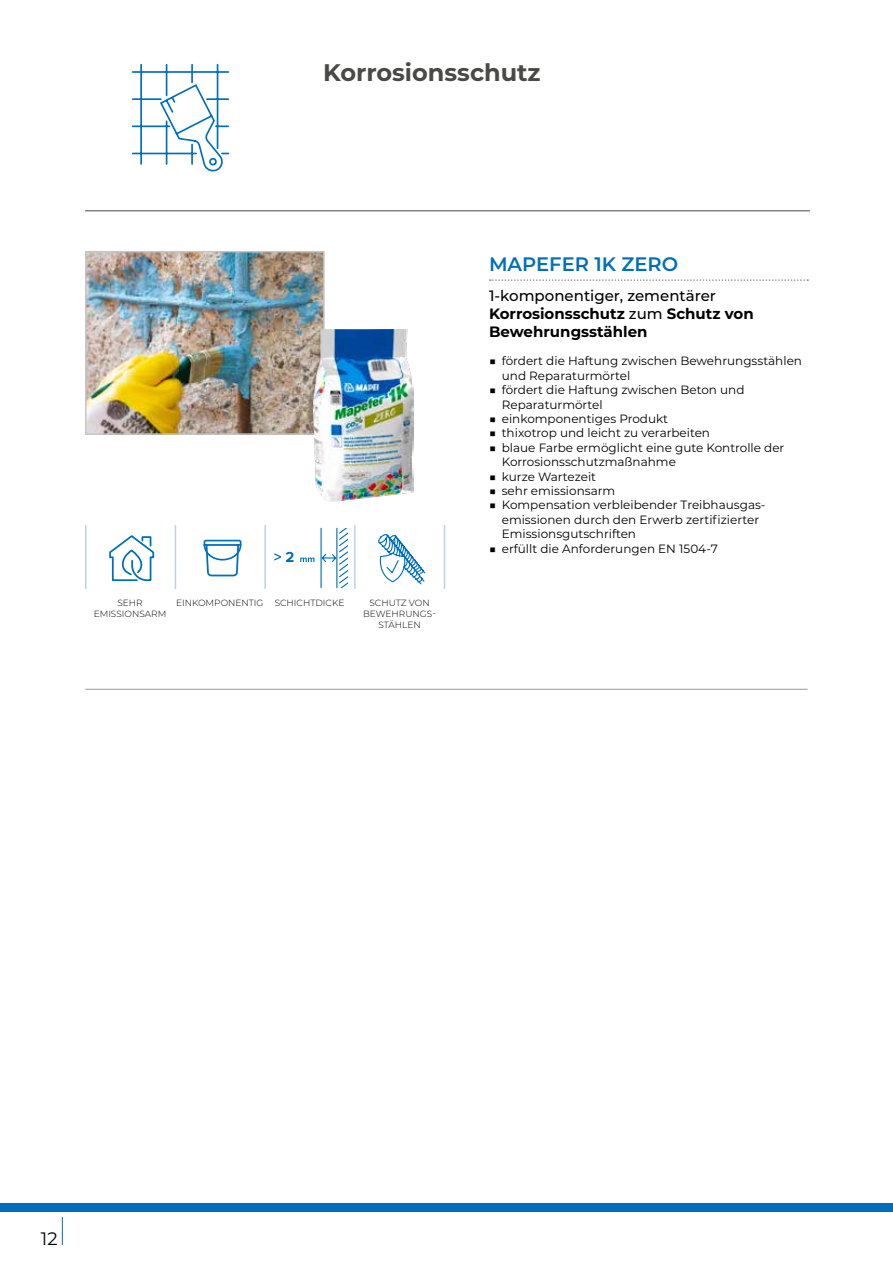
<style>
.page{position:relative;width:893px;height:1263px;background:#fff}
.page>*{position:absolute;margin:0;border:0;box-sizing:border-box;transform-origin:0 0}
.t1{font:700 24px "Montserrat";color:#494948}
.t2{font:600 19.5px "Montserrat";color:#006fb9}
.t3{font:18px "Montserrat";color:#000}
.t4{font:700 15px/18px "Montserrat";color:#000}
.t5{font:12px/14.4px "Montserrat";color:#000}
.t6{font:300 9px/10.8px "Montserrat";color:#000;text-align:center}
.s1{font-weight:500}
.s2{font-weight:700}
</style>
<div class="page">
<div style="left:0;top:1204px;width:893px;height:8px;background:#006fb9"></div>
<svg style="left:62px;top:1217px;width:1px;height:28px"></svg>
<svg style="left:490px;top:279px;width:318px;height:2px"></svg>
<hr style="left:85px;top:689px;width:723px;height:1px;background:#9a9b9b">
<img style="left:88px;top:254px;width:234px;height:178px">
<div style="left:85px;top:251px;width:240px;height:184px;border:2px solid #c5c6c6"></div>
<img style="left:314px;top:330px;width:100px;height:172px">
<hr style="left:85px;top:525px;width:2px;height:64px;background:#bccfec">
<hr style="left:175px;top:525px;width:1px;height:64px;background:#bccfec">
<hr style="left:264px;top:525px;width:2px;height:64px;background:#bccfec">
<hr style="left:354px;top:525px;width:2px;height:64px;background:#bccfec">
<hr style="left:444px;top:525px;width:1px;height:64px;background:#bccfec">
<hr style="left:85px;top:210px;width:725px;height:1px;background:#494948">
<svg style="left:203px;top:539px;width:39px;height:38px"></svg>
<svg style="left:109px;top:535px;width:46px;height:47px"></svg>
<svg style="left:378px;top:534px;width:48px;height:51px"></svg>
<svg style="left:131px;top:63px;width:99px;height:109px"></svg>
<svg style="left:274px;top:552px;width:20px;height:10px"></svg>
<svg style="left:300px;top:557px;width:14px;height:5px"></svg>
<hr style="left:320px;top:528px;width:2px;height:60px;background:#006fb9">
<svg style="left:321px;top:528px;width:27px;height:60px"></svg>
<h1 class="t1" style="left:323px;top:55px;width:219px">Korrosionsschutz</h1>
<p class="t6" style="left:117px;top:597px;width:27px">SEHR</p>
<p class="t6" style="left:176px;top:597px;width:170px">EINKOMPONENTIG SCHICHTDICKE</p>
<p class="t6" style="left:94px;top:608px;width:74px">EMISSIONSARM</p>
<p class="t6" style="left:363px;top:597px;width:74px">SCHUTZ VON<br>BEWEHRUNGS-<br>STÄHLEN</p>
<h2 class="t2" style="left:489px;top:250px;width:191px">MAPEFER 1K ZERO</h2>
<p class="t4" style="left:489px;top:285px;width:266px"><span class="s1">1-komponentiger, zementärer<br></span>Korrosionsschutz <span class="s1">zum</span> Schutz von<br>Bewehrungsstählen</p>
<p class="t5" style="left:502px;top:353px;width:302px;text-indent:-13px"><span class="s2">■</span> fördert die Haftung zwischen Bewehrungsstählen und Reparaturmörtel</p>
<p class="t5" style="left:502px;top:382px;width:244px;text-indent:-13px"><span class="s2">■</span> fördert die Haftung zwischen Beton und<br>Reparaturmörtel</p>
<p class="t5" style="left:489px;top:411px;width:181px"><span class="s2">■</span> einkomponentiges Produkt</p>
<p class="t5" style="left:489px;top:425px;width:223px"><span class="s2">■</span> thixotrop und leicht zu verarbeiten</p>
<p class="t5" style="left:502px;top:440px;width:284px;text-indent:-13px"><span class="s2">■</span> blaue Farbe ermöglicht eine gute Kontrolle der<br>Korrosionsschutzmaßnahme</p>
<p class="t5" style="left:489px;top:469px;width:109px"><span class="s2">■</span> kurze Wartezeit</p>
<p class="t5" style="left:489px;top:483px;width:128px"><span class="s2">■</span> sehr emissionsarm</p>
<p class="t5" style="left:502px;top:497px;width:265px;text-indent:-13px"><span class="s2">■</span> Kompensation verbleibender Treibhausgas&shy;emissionen durch den Erwerb zertifizierter<br>Emissionsgutschriften</p>
<p class="t5" style="left:489px;top:541px;width:230px"><span class="s2">■</span> erfüllt die Anforderungen EN 1504-7</p>
<h3 class="t3" style="left:41px;top:1226px;width:18px">12</h3>
</div>
